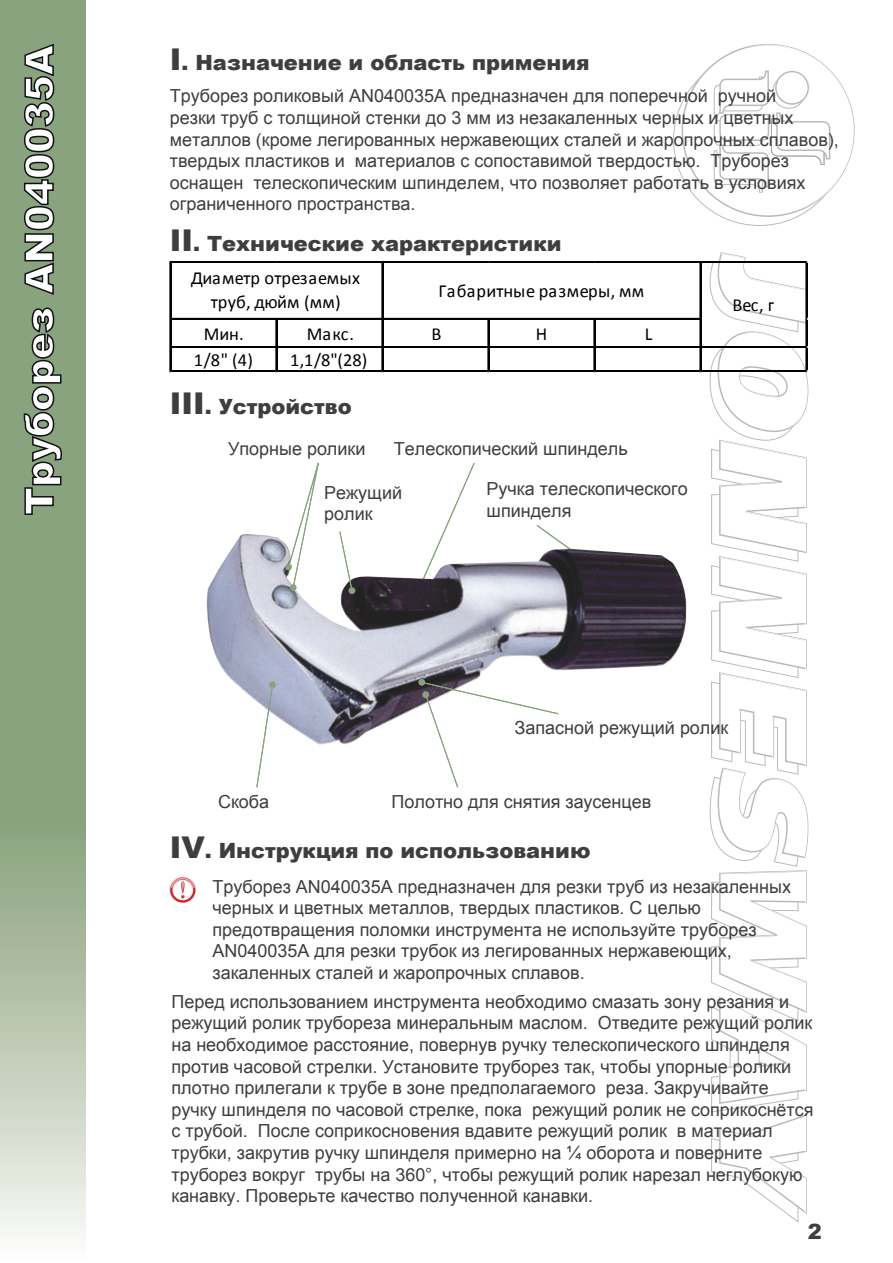
<style>
.page{position:relative;width:893px;height:1263px;background:#fff}
.page>*{position:absolute;margin:0;border:0;box-sizing:border-box;transform-origin:0 0}
.t1{font:900 39px "Arial";color:#fff}
.t2{font:900 21px "Arial";color:#3e3e3f}
.t3{font:18.3px/24px "Calibri";letter-spacing:.005em;color:#000001;text-align:center}
.t4{font:18px/21.6px "Arial";color:#3e3e3f}
.s1{font-size:30px}
</style>
<div class="page">
<svg style="left:681px;top:44px;width:174px;height:1171px"></svg>
<svg style="left:720px;top:253px;width:88px;height:960px"></svg>
<svg style="left:713px;top:45px;width:141px;height:167px"></svg>
<svg style="left:0;top:0;width:85px;height:1234px"></svg>
<svg style="left:23px;top:307px;width:40px;height:209px"></svg>
<svg style="left:23px;top:43px;width:32px;height:253px"></svg>
<hr style="left:171px;top:261px;width:636px;height:1px;background:#000001">
<hr style="left:171px;top:262px;width:636px;height:1px;background:#000001">
<hr style="left:171px;top:318px;width:530px;height:2px;background:#000001">
<hr style="left:171px;top:346px;width:636px;height:1px;background:#000001">
<hr style="left:171px;top:347px;width:636px;height:1px;background:#000001">
<hr style="left:170px;top:262px;width:1px;height:110px;background:#000001">
<hr style="left:276px;top:320px;width:1px;height:52px;background:#000001">
<hr style="left:382px;top:263px;width:1px;height:109px;background:#000001">
<hr style="left:488px;top:320px;width:1px;height:52px;background:#000001">
<hr style="left:594px;top:320px;width:1px;height:52px;background:#000001">
<hr style="left:700px;top:263px;width:1px;height:109px;background:#000001">
<hr style="left:171px;top:370px;width:636px;height:1px;background:#000001">
<hr style="left:171px;top:371px;width:636px;height:1px;background:#000001">
<hr style="left:806px;top:263px;width:1px;height:109px;background:#000001">
<svg style="left:170px;top:877px;width:26px;height:26px"></svg>
<svg style="left:536px;top:525px;width:14px;height:9px"></svg>
<svg style="left:442px;top:462px;width:33px;height:72px"></svg>
<img style="left:207px;top:534px;width:479px;height:211px">
<svg style="left:256px;top:682px;width:18px;height:106px"></svg>
<div style="left:269px;top:681px;width:7px;height:7px;background:#8aa37f;border-radius:50%"></div>
<svg style="left:285px;top:462px;width:35px;height:129px"></svg>
<div style="left:290px;top:584px;width:7px;height:7px;background:#8aa37f;border-radius:3px"></div>
<svg style="left:339px;top:531px;width:14px;height:63px"></svg>
<div style="left:348px;top:587px;width:8px;height:7px;background:#8aa37f;border-radius:3px"></div>
<svg style="left:418px;top:681px;width:141px;height:107px"></svg>
<div style="left:418px;top:679px;width:7px;height:7px;background:#8aa37f;border-radius:3px"></div>
<h1 class="t1" style="left:11px;top:515px;width:472px;rotate:-90deg">Труборез AN040035A</h1>
<p class="t2" style="left:170px;top:48px;width:421px"><span class="s1">I</span>. Назначение и область примения</p>
<p class="t4" style="left:170px;top:85px;width:671px">Труборез роликовый AN040035A предназначен для поперечной ручной<br>резки труб с толщиной стенки до 3 мм из незакаленных черных и цветных металлов (кроме легированных нержавеющих сталей и жаропрочных сплавов), твердых пластиков и материалов с сопоставимой твердостью. Труборез оснащен телескопическим шпинделем, что позволяет работать в условиях ограниченного пространства.</p>
<p class="t2" style="left:170px;top:228px;width:393px"><span class="s1">II</span>. Технические характеристики</p>
<p class="t3" style="left:191px;top:266px;width:171px">Диаметр отрезаемых труб, дюйм (мм)</p>
<p class="t3" style="left:438px;top:279px;width:207px">Габаритные размеры, мм</p>
<p class="t3" style="left:732px;top:293px;width:43px">Вес, г</p>
<p class="t3" style="left:204px;top:321px;width:41px">Мин.</p>
<p class="t3" style="left:307px;top:321px;width:49px">Макс.</p>
<p class="t3" style="left:431px;top:321px;width:11px">B</p>
<p class="t3" style="left:536px;top:321px;width:13px">H</p>
<p class="t3" style="left:645px;top:321px;width:9px">L</p>
<p class="t3" style="left:194px;top:348px;width:61px">1/8" (4)</p>
<p class="t3" style="left:290px;top:348px;width:79px">1,1/8"(28)</p>
<p class="t2" style="left:170px;top:392px;width:183px"><span class="s1">III</span>. Устройство</p>
<p class="t4" style="left:228px;top:438px;width:139px">Упорные ролики</p>
<p class="t4" style="left:487px;top:430px;width:203px;line-height:39.5px;text-indent:-93px">Телескопический шпиндель<br>Ручка телескопического</p>
<p class="t4" style="left:487px;top:500px;width:86px">шпинделя</p>
<p class="t4" style="left:324px;top:482px;width:79px">Режущий ролик</p>
<p class="t4" style="left:218px;top:791px;width:53px">Скоба</p>
<p class="t4" style="left:515px;top:717px;width:215px">Запасной режущий ролик</p>
<p class="t4" style="left:392px;top:791px;width:261px">Полотно для снятия заусенцев</p>
<p class="t2" style="left:170px;top:836px;width:422px"><span class="s1">IV</span>. Инструкция по использованию</p>
<p class="t4" style="left:213px;top:876px;width:580px">Труборез AN040035A предназначен для резки труб из незакаленных черных и цветных металлов, твердых пластиков. С целью предотвращения поломки инструмента не используйте труборез AN040035A для резки трубок из легированных нержавеющих, закаленных сталей и жаропрочных сплавов.</p>
<p class="t4" style="left:171px;top:991px;width:644px">Перед использованием инструмента необходимо смазать зону резания и режущий ролик трубореза минеральным маслом. Отведите режущий ролик на необходимое расстояние, повернув ручку телескопического шпинделя против часовой стрелки. Установите труборез так, чтобы упорные ролики плотно прилегали к трубе в зоне предполагаемого реза. Закручивайте ручку шпинделя по часовой стрелке, пока режущий ролик не соприкоснётся с трубой. После соприкосновения вдавите режущий ролик в материал трубки, закрутив ручку шпинделя примерно на ¼ оборота и поверните труборез вокруг трубы на 360°, чтобы режущий ролик нарезал неглубокую канавку. Проверьте качество полученной канавки.</p>
<p class="t2" style="left:808px;top:1216px;width:16px">2</p>
</div>
